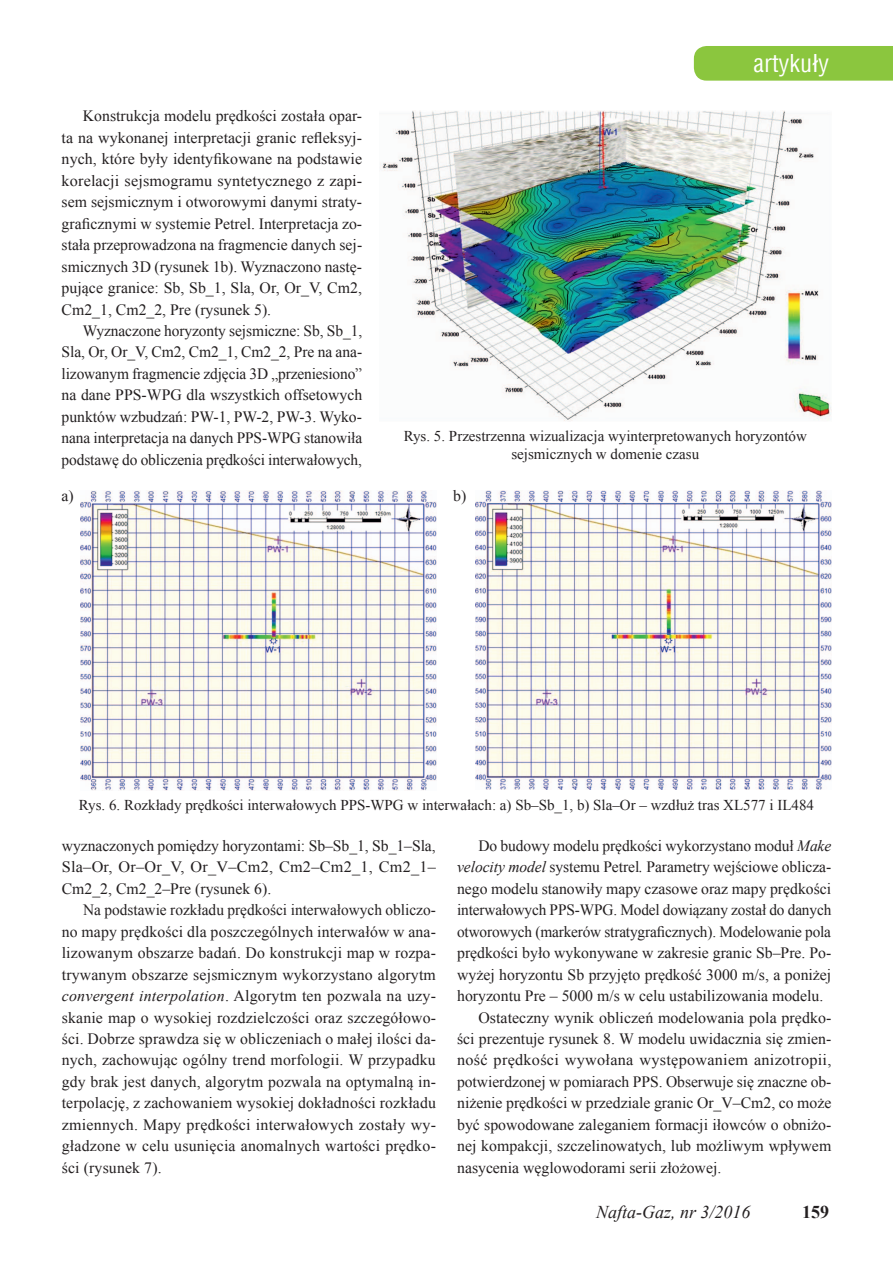
<style>
.page{position:relative;width:893px;height:1263px;background:#fff}
.page>*{position:absolute;margin:0;border:0;box-sizing:border-box;transform-origin:0 0}
.t1{font:24px "Switzerland Condensed";color:#fff}
.t2{font:italic 18px "Times New Roman";color:#231f20}
.t3{font:700 18px "Times New Roman";color:#231f20}
.t4{font:15.75px/21.5px "Times New Roman";color:#231f20;text-align:justify}
.t5{font:15px/18px "Times New Roman";color:#231f20;text-align:center}
.s1{font-style:italic}
</style>
<div class="page">
<div style="left:694px;top:46px;width:199px;height:35px;background:#8bc63e"></div>
<img style="left:380px;top:111px;width:451px;height:311px">
<img style="left:80px;top:490px;width:356px;height:301px">
<img style="left:476px;top:490px;width:355px;height:299px">
<p class="t4" style="left:62px;top:105px;width:302px;text-indent:21px">Konstrukcja modelu prędkości została opar&shy;ta na wykonanej interpretacji granic refleksyj&shy;nych, które były identyfikowane na podstawie korelacji sejsmogramu syntetycznego z zapi&shy;sem sejsmicznym i otworowymi danymi straty&shy;graficznymi w systemie Petrel. Interpretacja zo&shy;stała przeprowadzona na fragmencie danych sej&shy;smicznych 3D (rysunek 1b). Wyznaczono nastę&shy;pujące granice: Sb, Sb_1, Sla, Or, Or_V, Cm2, Cm2_1, Cm2_2, Pre (rysunek 5).</p>
<p class="t4" style="left:62px;top:320px;width:302px;text-indent:21px">Wyznaczone horyzonty sejsmiczne: Sb, Sb_1, Sla, Or, Or_V, Cm2, Cm2_1, Cm2_2, Pre na ana&shy;lizowanym fragmencie zdjęcia 3D „przeniesiono” na dane PPS-WPG dla wszystkich offsetowych punktów wzbudzań: PW-1, PW-2, PW-3. Wyko&shy;nana interpretacja na danych PPS-WPG stanowiła podstawę do obliczenia prędkości interwałowych,</p>
<h1 class="t1" style="left:754px;top:48px;width:77px">artykuły</h1>
<p class="t5" style="left:404px;top:427px;width:405px">Rys. 5. Przestrzenna wizualizacja wyinterpretowanych horyzontów sejsmicznych w domenie czasu</p>
<p class="t4" style="left:62px;top:485px;width:14px">a)</p>
<p class="t4" style="left:453px;top:485px;width:15px">b)</p>
<p class="t5" style="left:79px;top:795px;width:737px">Rys. 6. Rozkłady prędkości interwałowych PPS-WPG w interwałach: a) Sb–Sb_1, b) Sla–Or – wzdłuż tras XL577 i IL484</p>
<p class="t4" style="left:478px;top:835px;width:354px">Do budowy modelu prędkości wykorzystano moduł <span class="s1">Make</span></p>
<p class="t4" style="left:457px;top:856px;width:376px"><span class="s1">velocity model</span> systemu Petrel<span class="s1">.</span> Parametry wejściowe oblicza-</p>
<p class="t4" style="left:457px;top:877px;width:375px">nego modelu stanowiły mapy czasowe oraz mapy prędkości</p>
<p class="t4" style="left:457px;top:899px;width:376px">interwałowych PPS-WPG. Model dowiązany został do danych</p>
<p class="t4" style="left:457px;top:920px;width:375px">otworowych (markerów stratygraficznych). Modelowanie pola</p>
<p class="t4" style="left:457px;top:942px;width:376px">prędkości było wykonywane w zakresie granic Sb–Pre. Po-</p>
<p class="t4" style="left:457px;top:963px;width:376px">wyżej horyzontu Sb przyjęto prędkość 3000 m/s, a poniżej</p>
<p class="t4" style="left:457px;top:985px;width:368px">horyzontu Pre – 5000 m/s w celu ustabilizowania modelu.</p>
<p class="t4" style="left:478px;top:1006px;width:354px">Ostateczny wynik obliczeń modelowania pola prędko-</p>
<p class="t4" style="left:457px;top:1028px;width:376px">ści prezentuje rysunek 8. W modelu uwidacznia się zmien-</p>
<p class="t4" style="left:457px;top:1049px;width:376px">ność prędkości wywołana występowaniem anizotropii,</p>
<p class="t4" style="left:457px;top:1070px;width:376px">potwierdzonej w pomiarach PPS. Obserwuje się znaczne ob-</p>
<p class="t4" style="left:457px;top:1092px;width:376px">niżenie prędkości w przedziale granic Or_V–Cm2, co może</p>
<p class="t4" style="left:457px;top:1113px;width:376px">być spowodowane zaleganiem formacji iłowców o obniżo-</p>
<p class="t4" style="left:457px;top:1135px;width:376px">nej kompakcji, szczelinowatych, lub możliwym wpływem</p>
<p class="t4" style="left:457px;top:1156px;width:266px">nasycenia węglowodorami serii złożowej.</p>
<p class="t4" style="left:62px;top:835px;width:376px">wyznaczonych pomiędzy horyzontami: Sb–Sb_1, Sb_1–Sla, Sla–Or, Or–Or_V, Or_V–Cm2, Cm2–Cm2_1, Cm2_1– Cm2_2, Cm2_2–Pre (rysunek 6).</p>
<p class="t4" style="left:62px;top:899px;width:376px;text-indent:21px">Na podstawie rozkładu prędkości interwałowych obliczo&shy;no mapy prędkości dla poszczególnych interwałów w ana&shy;lizowanym obszarze badań. Do konstrukcji map w rozpa&shy;trywanym obszarze sejsmicznym wykorzystano algorytm <span class="s1">convergent interpolation</span>. Algorytm ten pozwala na uzy&shy;skanie map o wysokiej rozdzielczości oraz szczegółowo&shy;ści. Dobrze sprawdza się w obliczeniach o małej ilości da&shy;nych, zachowując ogólny trend morfologii. W przypadku gdy brak jest danych, algorytm pozwala na optymalną in&shy;terpolację, z zachowaniem wysokiej dokładności rozkładu zmiennych. Mapy prędkości interwałowych zostały wy&shy;gładzone w celu usunięcia anomalnych wartości prędko&shy;ści (rysunek 7).</p>
<p class="t2" style="left:596px;top:1200px;width:156px">Nafta-Gaz, nr 3/2016</p>
<p class="t3" style="left:802px;top:1199px;width:28px">159</p>
</div>
